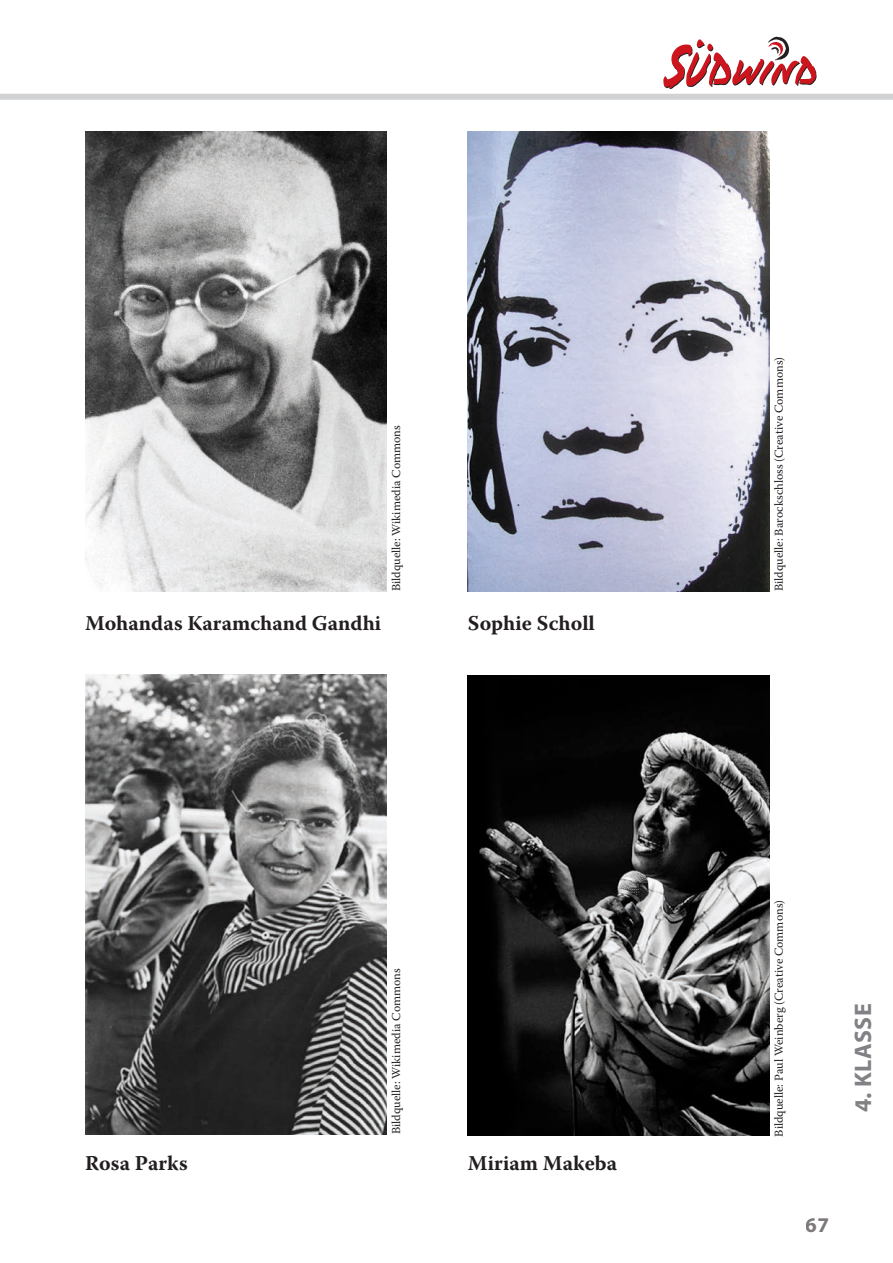
<style>
.page{position:relative;width:893px;height:1263px;background:#fff}
.page>*{position:absolute;margin:0;border:0;box-sizing:border-box;transform-origin:0 0}
.t1{font:700 24px "Myriad Pro";letter-spacing:.02em;color:#808285}
.text02{font:700 21px "Warnock Pro";color:#231f20}
.t2{font:700 21px "Myriad Pro";color:#7d797b}
.t3{font:12px "Warnock Pro";color:#231f20}
</style>
<div class="page">
<div style="left:0;top:94px;width:893px;height:6px;background:#d1d2d4"></div>
<img style="left:85px;top:132px;width:302px;height:459px">
<img style="left:85px;top:675px;width:302px;height:459px">
<img style="left:468px;top:132px;width:301px;height:459px">
<img style="left:468px;top:676px;width:302px;height:459px">
<svg style="left:663px;top:37px;width:153px;height:52px"></svg>
<p class="text02" style="left:85px;top:610px;width:298px">Mohandas Karamchand Gandhi</p>
<p class="t3" style="left:389px;top:591px;width:167px;rotate:-90deg">Bildquelle: Wikimedia Commons</p>
<p class="text02" style="left:468px;top:610px;width:129px">Sophie Scholl</p>
<p class="text02" style="left:85px;top:1150px;width:104px">Rosa Parks</p>
<p class="t3" style="left:389px;top:1134px;width:167px;rotate:-90deg">Bildquelle: Wikimedia Commons</p>
<p class="text02" style="left:468px;top:1150px;width:151px">Miriam Makeba</p>
<p class="t3" style="left:772px;top:591px;width:236px;rotate:-90deg">Bildquelle: Barockschloss (Creative Commons)</p>
<p class="t3" style="left:772px;top:1136px;width:238px;rotate:-90deg">Bildquelle: Paul Weinberg (Creative Commons)</p>
<h1 class="t1" style="left:847px;top:1112px;width:110px;rotate:-90deg">4. KLASSE</h1>
<h2 class="t2" style="left:806px;top:1211px;width:25px">67</h2>
</div>
